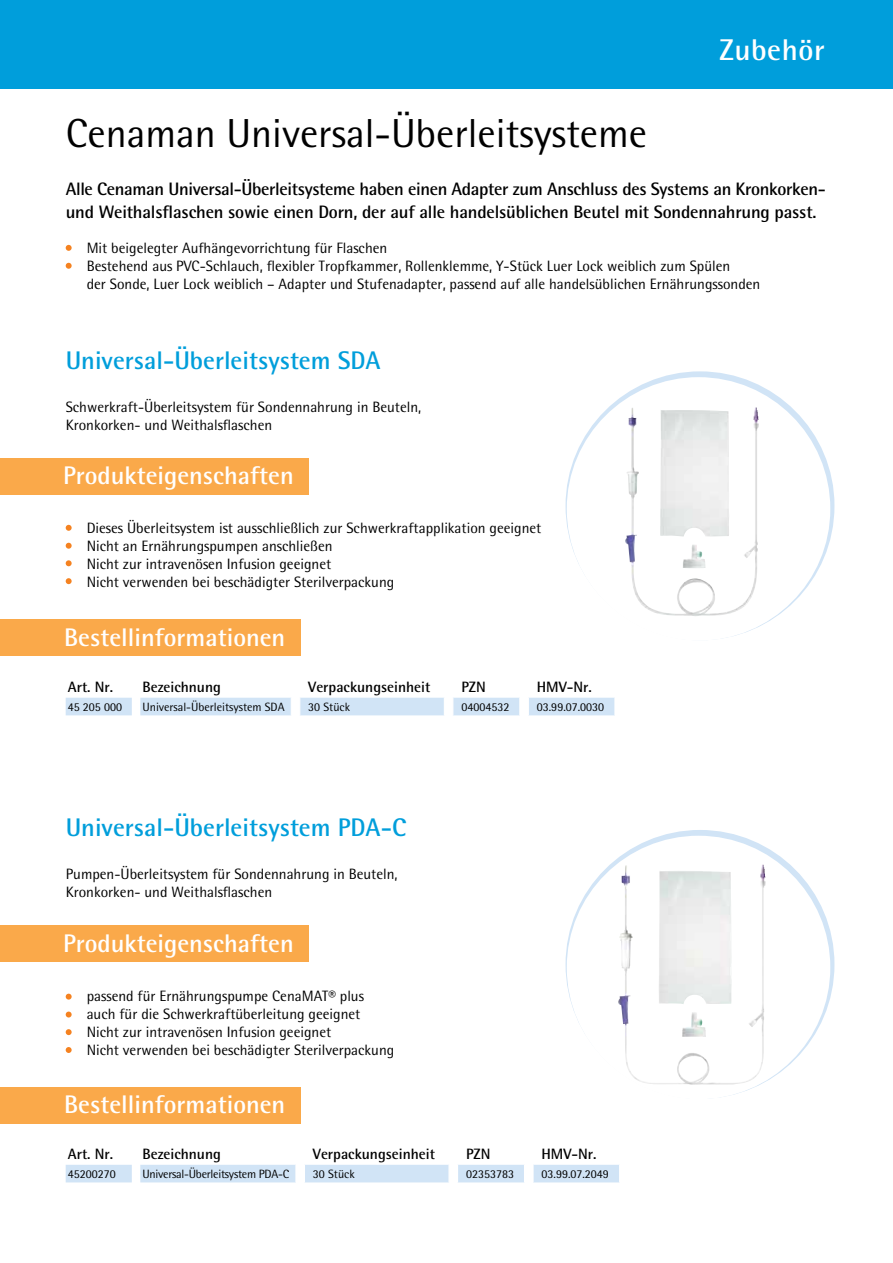
<style>
.page{position:relative;width:893px;height:1263px;background:#fff}
.page>*{position:absolute;margin:0;border:0;box-sizing:border-box;transform-origin:0 0}
.t1{font:40.5px "Rotis Semi Sans";color:#000}
.t2{font:700 30px "Rotis Semi Sans";letter-spacing:.02em;color:#fff}
.t3{font:700 25.5px "Rotis Semi Sans";color:#fff}
.t4{font:700 25.5px "Rotis Semi Sans";color:#009edb}
.t5{font:700 18px/23.2px "Rotis Semi Sans";letter-spacing:-.02em;color:#000}
.t6{font:15px/18px "Rotis Semi Sans";color:#000}
.t7{font:700 15px "Rotis Semi Sans";color:#000}
.t8{font:12px "Rotis Semi Sans";color:#000}
.t9{font:12px "Rotis Semi Sans";letter-spacing:-.02em;color:#000}
</style>
<div class="page">
<div style="left:0;top:0;width:893px;height:88px;background:#009edb"></div>
<svg style="left:66px;top:245px;width:6px;height:6px"></svg>
<svg style="left:66px;top:525px;width:6px;height:6px"></svg>
<svg style="left:66px;top:994px;width:6px;height:5px"></svg>
<svg style="left:66px;top:263px;width:6px;height:6px"></svg>
<svg style="left:66px;top:543px;width:6px;height:6px"></svg>
<svg style="left:66px;top:1011px;width:6px;height:6px"></svg>
<svg style="left:66px;top:560px;width:6px;height:6px"></svg>
<svg style="left:66px;top:1029px;width:6px;height:6px"></svg>
<svg style="left:66px;top:578px;width:6px;height:6px"></svg>
<svg style="left:66px;top:1047px;width:6px;height:6px"></svg>
<div style="left:566px;top:371px;width:268px;height:269px;background:#d1e4f6;border-radius:50%"></div>
<div style="left:567px;top:377px;width:263px;height:264px;background:#fff;border-radius:50%"></div>
<div style="left:566px;top:830px;width:268px;height:269px;background:#d1e4f6;border-radius:50%"></div>
<div style="left:567px;top:836px;width:263px;height:263px;background:#fff;border-radius:50%"></div>
<img style="left:625px;top:407px;width:134px;height:209px">
<svg style="left:66px;top:698px;width:549px;height:17px;background:#d4e5f6"></svg>
<svg style="left:66px;top:1165px;width:553px;height:17px;background:#d4e5f6"></svg>
<div style="left:0;top:458px;width:309px;height:37px;background:#faa94a"></div>
<div style="left:0;top:925px;width:309px;height:37px;background:#faa94a"></div>
<div style="left:0;top:619px;width:300px;height:37px;background:#faa94a"></div>
<div style="left:0;top:1087px;width:300px;height:37px;background:#faa94a"></div>
<img style="left:618px;top:865px;width:148px;height:220px">
<h1 class="t1" style="left:66px;top:109px;width:583px">Cenaman Universal-Überleitsysteme</h1>
<h2 class="t2" style="left:719px;top:32px;width:107px">Zubehör</h2>
<p class="t5" style="left:66px;top:177px;width:762px">Alle Cenaman Universal-Überleitsysteme haben einen Adapter zum Anschluss des Systems an Kronkorken&shy;und Weithalsflaschen sowie einen Dorn, der auf alle handelsüblichen Beutel mit Sondennahrung passt.</p>
<p class="t6" style="left:87px;top:239px;width:675px">Mit beigelegter Aufhängevorrichtung für Flaschen<br>Bestehend aus PVC-Schlauch, flexibler Tropfkammer, Rollenklemme, Y-Stück Luer Lock weiblich zum Spülen<br>der Sonde, Luer Lock weiblich – Adapter und Stufenadapter, passend auf alle handelsüblichen Ernährungssonden</p>
<h3 class="t4" style="left:66px;top:344px;width:317px">Universal-Überleitsystem SDA</h3>
<p class="t6" style="left:66px;top:397px;width:357px">Schwerkraft-Überleitsystem für Sondennahrung in Beuteln,<br>Kronkorken- und Weithalsflaschen</p>
<h3 class="t3" style="left:63px;top:460px;width:232px">Produkteigenschaften</h3>
<p class="t6" style="left:87px;top:519px;width:456px">Dieses Überleitsystem ist ausschließlich zur Schwerkraftapplikation geeignet Nicht an Ernährungspumpen anschließen<br>Nicht zur intravenösen Infusion geeignet<br>Nicht verwenden bei beschädigter Sterilverpackung</p>
<h3 class="t3" style="left:64px;top:621px;width:223px">Bestellinformationen</h3>
<p class="t7" style="left:68px;top:678px;width:47px">Art. Nr.</p>
<p class="t7" style="left:142px;top:678px;width:80px">Bezeichnung</p>
<p class="t7" style="left:308px;top:678px;width:124px">Verpackungseinheit</p>
<p class="t7" style="left:461px;top:678px;width:26px">PZN</p>
<p class="t7" style="left:537px;top:678px;width:57px">HMV-Nr.</p>
<p class="t8" style="left:68px;top:700px;width:56px">45 205 000</p>
<p class="t8" style="left:142px;top:700px;width:144px">Universal-Überleitsystem SDA</p>
<p class="t8" style="left:308px;top:700px;width:43px">30 Stück</p>
<p class="t8" style="left:461px;top:700px;width:50px">04004532</p>
<p class="t8" style="left:537px;top:700px;width:69px">03.99.07.0030</p>
<h3 class="t4" style="left:66px;top:812px;width:342px">Universal-Überleitsystem PDA-C</h3>
<p class="t6" style="left:66px;top:865px;width:333px">Pumpen-Überleitsystem für Sondennahrung in Beuteln,<br>Kronkorken- und Weithalsflaschen</p>
<h3 class="t3" style="left:63px;top:927px;width:232px">Produkteigenschaften</h3>
<p class="t6" style="left:87px;top:987px;width:309px">passend für Ernährungspumpe CenaMAT® plus auch für die Schwerkraftüberleitung geeignet Nicht zur intravenösen Infusion geeignet<br>Nicht verwenden bei beschädigter Sterilverpackung</p>
<h3 class="t3" style="left:64px;top:1089px;width:223px">Bestellinformationen</h3>
<p class="t7" style="left:68px;top:1145px;width:47px">Art. Nr.</p>
<p class="t7" style="left:142px;top:1145px;width:80px">Bezeichnung</p>
<p class="t7" style="left:313px;top:1145px;width:124px">Verpackungseinheit</p>
<p class="t7" style="left:466px;top:1145px;width:26px">PZN</p>
<p class="t7" style="left:541px;top:1145px;width:57px">HMV-Nr.</p>
<p class="t8" style="left:68px;top:1167px;width:50px">45200270</p>
<p class="t9" style="left:142px;top:1167px;width:148px">Universal-Überleitsystem PDA-C</p>
<p class="t8" style="left:313px;top:1167px;width:43px">30 Stück</p>
<p class="t8" style="left:466px;top:1167px;width:50px">02353783</p>
<p class="t8" style="left:541px;top:1167px;width:69px">03.99.07.2049</p>
</div>
